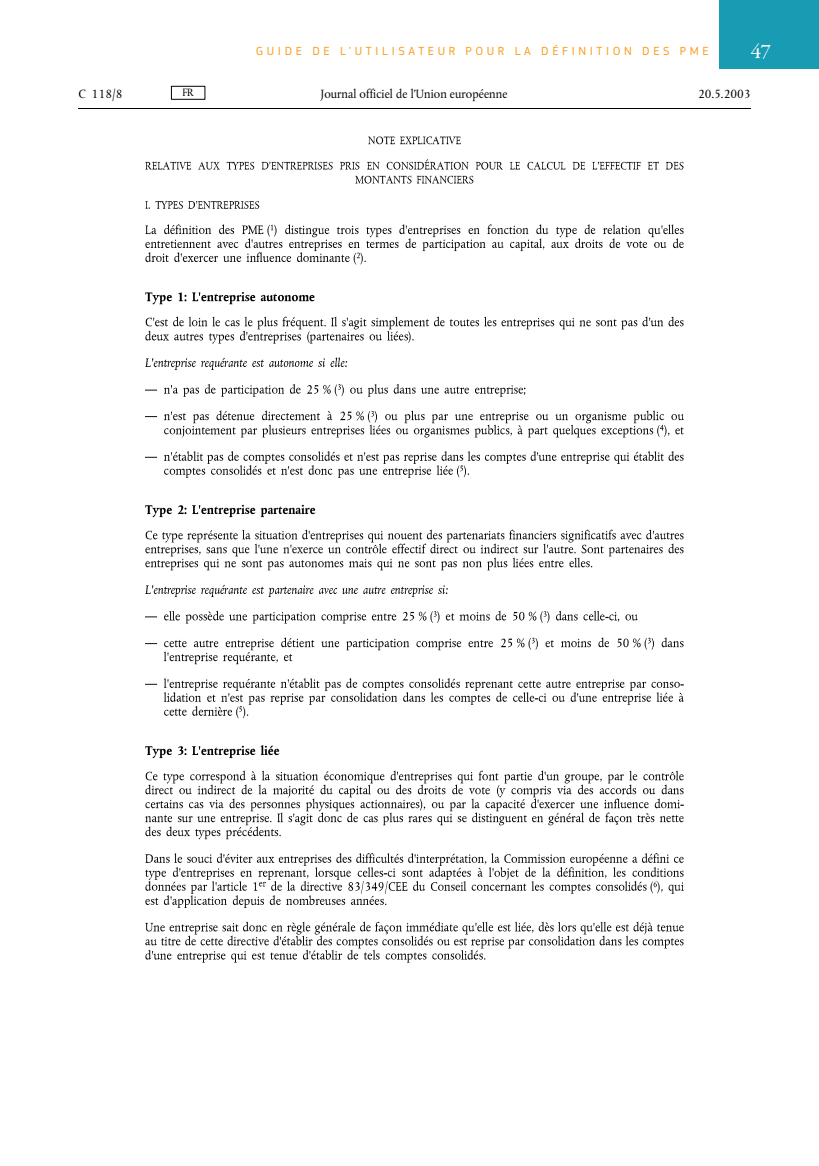
<style>
.page{position:relative;width:819px;height:1166px;background:#fff}
.page>*{position:absolute;margin:0;border:0;box-sizing:border-box;transform-origin:0 0}
.t1{font:21px "Garamond Premr Pro";color:#fff}
.t2{font:12.6px "EU Albertina";color:#000}
.t3{font:12.25px "EC Square Sans Pro";letter-spacing:.295em;color:#f89c1c}
.t4{font:11.2px "EU Albertina";color:#000}
</style>
<div class="page">
<div style="left:719px;top:0;width:100px;height:68px;background:#179cb4"></div>
<img style="left:145px;top:136px;width:538px;height:827px">
<hr style="left:78px;top:108px;width:672px;height:1px;background:#000">
<div style="left:171px;top:86px;width:34px;height:14px;border:1px solid #000"></div>
<p class="t3" style="left:256px;top:44px;width:21px">G UIDE</p>
<p class="t3" style="left:312px;top:44px;width:9px">DE</p>
<p class="t3" style="left:340px;top:44px;width:24px">L’UTILIS</p>
<p class="t3" style="left:408px;top:44px;width:20px">A TEUR</p>
<p class="t3" style="left:465px;top:44px;width:11px">POUR</p>
<p class="t3" style="left:514px;top:44px;width:57px">LA DÉFINITION</p>
<p class="t3" style="left:642px;top:44px;width:10px">DES</p>
<p class="t3" style="left:679px;top:44px;width:30px">PME</p>
<h1 class="t1" style="left:750px;top:39px;width:22px">47</h1>
<p class="t2" style="left:78px;top:86px;width:46px">C 118/8</p>
<p class="t4" style="left:182px;top:86px;width:13px">FR</p>
<p class="t2" style="left:321px;top:86px;width:188px">Journal officiel de l’Union européenne</p>
<p class="t2" style="left:698px;top:86px;width:54px">20.5.2003</p>
</div>
